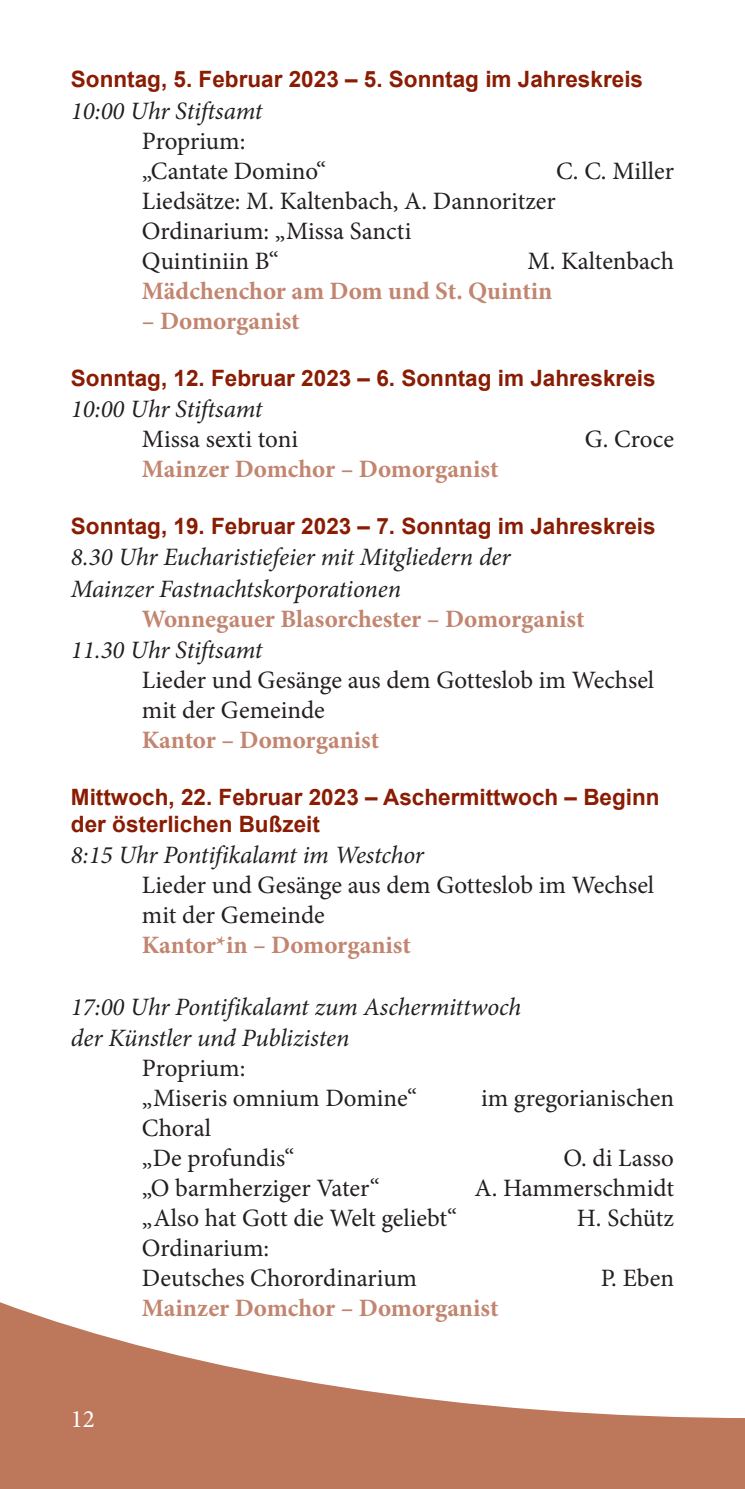
<style>
.page{position:relative;width:745px;height:1489px;background:#fff}
.page>*{position:absolute;margin:0;border:0;box-sizing:border-box;transform-origin:0 0}
.t1{font:25px/30px "Minion Pro";color:#231f20}
.t2{font:italic 25px/31.2px "Minion Pro";letter-spacing:-.01em;color:#231f20}
.t3{font:700 25px "Minion Pro";color:#c28570}
.t4{font:25px "Minion Pro";color:#fff}
.t5{font:700 22.5px/27px "Arial";color:#891c02}
</style>
<div class="page">
<div style="left:0;top:1240px;width:744px;height:248px;background:#bd775b"></div>
<svg style="left:0;top:1240px;width:744px;height:177px;fill:#fff"></svg>
<p class="t5" style="left:71px;top:66px;width:573px">Sonntag, 5. Februar 2023 – 5. Sonntag im Jahreskreis</p>
<p class="t2" style="left:71px;top:95px;width:193px">10:00 Uhr Stiftsamt</p>
<p class="t1" style="left:142px;top:126px;width:185px">Proprium: „Cantate Domino“</p>
<p class="t1" style="left:556px;top:156px;width:119px">C. C. Miller</p>
<p class="t1" style="left:142px;top:186px;width:415px">Liedsätze: M. Kaltenbach, A. Dannoritzer<br>Ordinarium: „Missa Sancti<br>Quintiniin B“</p>
<p class="t1" style="left:527px;top:246px;width:148px">M. Kaltenbach</p>
<p class="t3" style="left:142px;top:273px;width:412px">Mädchenchor am Dom und St. Quintin</p>
<p class="t3" style="left:142px;top:303px;width:159px">– Domorganist</p>
<p class="t5" style="left:71px;top:364px;width:585px">Sonntag, 12. Februar 2023 – 6. Sonntag im Jahreskreis</p>
<p class="t2" style="left:71px;top:393px;width:193px">10:00 Uhr Stiftsamt</p>
<p class="t1" style="left:142px;top:424px;width:157px">Missa sexti toni</p>
<p class="t1" style="left:584px;top:424px;width:91px">G. Croce</p>
<p class="t3" style="left:142px;top:451px;width:358px">Mainzer Domchor – Domorganist</p>
<p class="t5" style="left:71px;top:513px;width:585px">Sonntag, 19. Februar 2023 – 7. Sonntag im Jahreskreis</p>
<p class="t2" style="left:71px;top:541px;width:441px">8.30 Uhr Eucharistiefeier mit Mitgliedern der<br>Mainzer Fastnachtskorporationen</p>
<p class="t3" style="left:142px;top:601px;width:444px">Wonnegauer Blasorchester – Domorganist</p>
<p class="t2" style="left:71px;top:634px;width:193px">11.30 Uhr Stiftsamt</p>
<p class="t1" style="left:142px;top:665px;width:513px">Lieder und Gesänge aus dem Gotteslob im Wechsel mit der Gemeinde</p>
<p class="t3" style="left:142px;top:722px;width:238px">Kantor – Domorganist</p>
<p class="t5" style="left:71px;top:783px;width:590px">Mittwoch, 22. Februar 2023 – Aschermittwoch – Beginn der österlichen Bußzeit</p>
<p class="t2" style="left:71px;top:839px;width:354px">8:15 Uhr Pontifikalamt im Westchor</p>
<p class="t1" style="left:142px;top:870px;width:513px">Lieder und Gesänge aus dem Gotteslob im Wechsel mit der Gemeinde</p>
<p class="t3" style="left:142px;top:927px;width:270px">Kantor*in – Domorganist</p>
<p class="t2" style="left:71px;top:990px;width:451px">17:00 Uhr Pontifikalamt zum Aschermittwoch der Künstler und Publizisten</p>
<p class="t1" style="left:142px;top:1052px;width:276px">Proprium:<br>„Miseris omnium Domine“</p>
<p class="t1" style="left:480px;top:1082px;width:194px">im gregorianischen</p>
<p class="t1" style="left:142px;top:1112px;width:154px">Choral<br>„De profundis“</p>
<p class="t1" style="left:563px;top:1142px;width:112px">O. di Lasso</p>
<p class="t1" style="left:142px;top:1172px;width:239px">„O barmherziger Vater“</p>
<p class="t1" style="left:474px;top:1172px;width:201px">A. Hammerschmidt</p>
<p class="t1" style="left:142px;top:1202px;width:316px">„Also hat Gott die Welt geliebt“</p>
<p class="t1" style="left:576px;top:1202px;width:99px">H. Schütz</p>
<p class="t1" style="left:142px;top:1232px;width:276px">Ordinarium:<br>Deutsches Chorordinarium</p>
<p class="t1" style="left:600px;top:1262px;width:75px">P. Eben</p>
<p class="t4" style="left:71px;top:1402px;width:26px">12</p>
<p class="t3" style="left:142px;top:1290px;width:358px">Mainzer Domchor – Domorganist</p>
</div>
